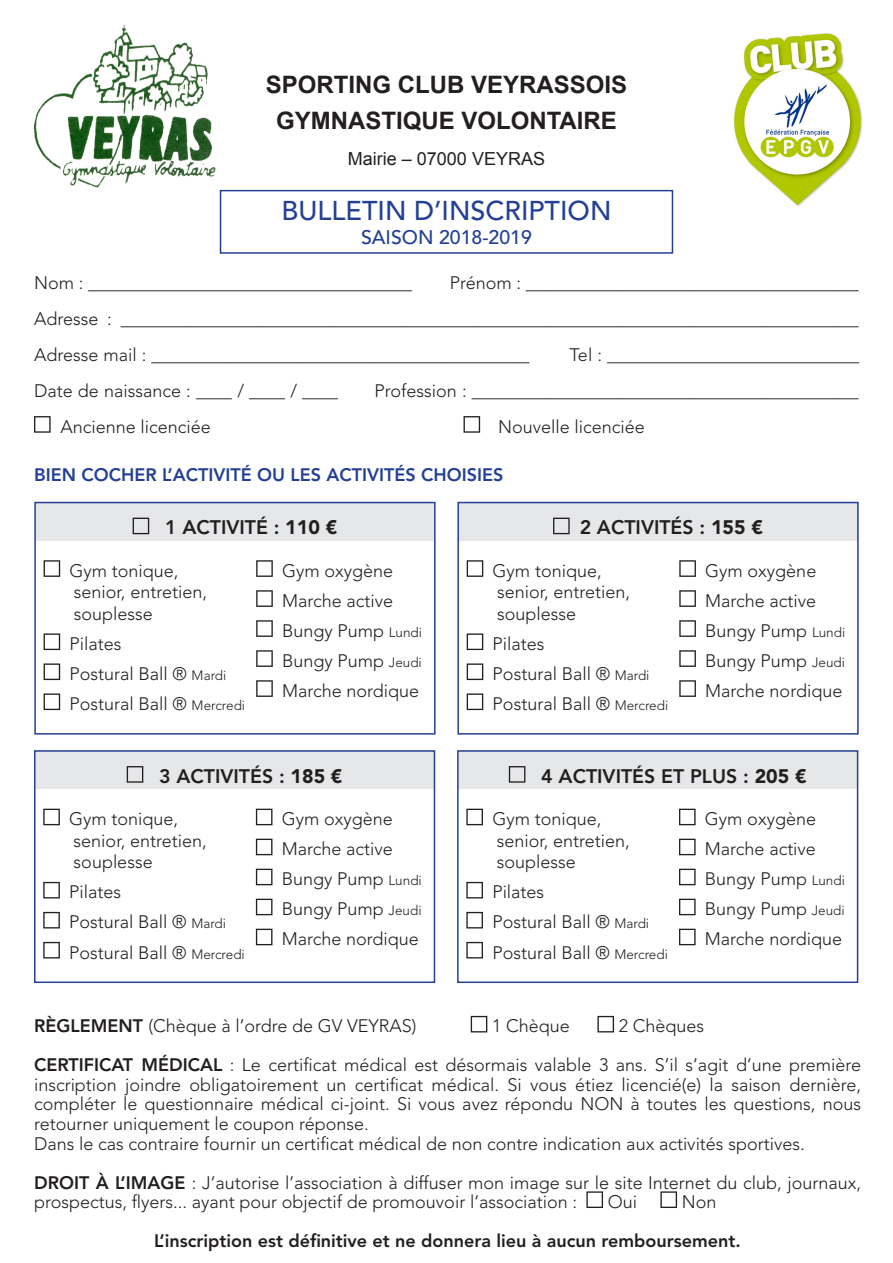
<style>
.page{position:relative;width:893px;height:1263px;background:#fff}
.page>*{position:absolute;margin:0;border:0;box-sizing:border-box;transform-origin:0 0}
.t1{font:500 27px "Avenir LT Std";color:#244095}
.t2{font:700 24px "Arial";color:#231f20}
.t3{font:800 19.5px "Avenir LT Std";color:#231f20}
.t4{font:500 19.5px "Avenir LT Std";color:#244095}
.t5{font:300 18px/30px "Avenir LT Std";color:#231f20}
.t6{font:800 18px "Avenir LT Std";color:#231f20}
.t7{font:800 18px "Avenir LT Std";color:#244095}
.t8{font:18px "Arial";color:#231f20}
.s1{font-weight:900}
.s2{font-size:13.5px}
.s3{font-weight:800}
</style>
<div class="page">
<img style="left:734px;top:33px;width:129px;height:173px">
<img style="left:33px;top:25px;width:182px;height:163px">
<svg style="left:34px;top:416px;width:17px;height:17px"></svg>
<svg style="left:463px;top:416px;width:17px;height:17px"></svg>
<svg style="left:471px;top:1016px;width:16px;height:16px"></svg>
<svg style="left:597px;top:1016px;width:17px;height:16px"></svg>
<svg style="left:586px;top:1191px;width:17px;height:17px"></svg>
<svg style="left:660px;top:1191px;width:17px;height:17px"></svg>
<div style="left:220px;top:190px;width:453px;height:64px;border:2px solid #244095"></div>
<div style="left:35px;top:502px;width:400px;height:38px;background:#e6e7e9"></div>
<svg style="left:133px;top:518px;width:16px;height:16px"></svg>
<svg style="left:44px;top:560px;width:16px;height:17px"></svg>
<svg style="left:44px;top:633px;width:16px;height:17px"></svg>
<svg style="left:44px;top:663px;width:16px;height:17px"></svg>
<svg style="left:44px;top:693px;width:16px;height:17px"></svg>
<div style="left:34px;top:502px;width:402px;height:233px;border:2px solid #244095"></div>
<svg style="left:256px;top:560px;width:17px;height:17px"></svg>
<svg style="left:256px;top:590px;width:17px;height:17px"></svg>
<svg style="left:256px;top:620px;width:17px;height:17px"></svg>
<svg style="left:256px;top:650px;width:17px;height:17px"></svg>
<svg style="left:256px;top:680px;width:17px;height:17px"></svg>
<div style="left:458px;top:502px;width:400px;height:38px;background:#e6e7e9"></div>
<svg style="left:553px;top:518px;width:17px;height:16px"></svg>
<svg style="left:467px;top:560px;width:16px;height:17px"></svg>
<svg style="left:467px;top:633px;width:16px;height:17px"></svg>
<svg style="left:467px;top:663px;width:16px;height:17px"></svg>
<svg style="left:467px;top:693px;width:16px;height:17px"></svg>
<div style="left:457px;top:502px;width:402px;height:233px;border:2px solid #244095"></div>
<svg style="left:679px;top:560px;width:17px;height:17px"></svg>
<svg style="left:679px;top:590px;width:17px;height:17px"></svg>
<svg style="left:679px;top:620px;width:17px;height:17px"></svg>
<svg style="left:679px;top:650px;width:17px;height:17px"></svg>
<svg style="left:679px;top:680px;width:17px;height:17px"></svg>
<div style="left:35px;top:750px;width:399px;height:39px;background:#e6e7e9"></div>
<svg style="left:127px;top:766px;width:16px;height:17px"></svg>
<svg style="left:43px;top:809px;width:17px;height:16px"></svg>
<svg style="left:43px;top:882px;width:17px;height:16px"></svg>
<svg style="left:43px;top:912px;width:17px;height:16px"></svg>
<svg style="left:43px;top:942px;width:17px;height:16px"></svg>
<div style="left:34px;top:750px;width:401px;height:233px;border:2px solid #244095"></div>
<svg style="left:256px;top:809px;width:16px;height:16px"></svg>
<svg style="left:256px;top:839px;width:16px;height:16px"></svg>
<svg style="left:256px;top:869px;width:16px;height:16px"></svg>
<svg style="left:256px;top:899px;width:16px;height:16px"></svg>
<svg style="left:256px;top:929px;width:16px;height:16px"></svg>
<div style="left:458px;top:750px;width:400px;height:39px;background:#e6e7e9"></div>
<svg style="left:509px;top:766px;width:16px;height:17px"></svg>
<svg style="left:466px;top:809px;width:17px;height:16px"></svg>
<svg style="left:466px;top:882px;width:17px;height:16px"></svg>
<svg style="left:466px;top:912px;width:17px;height:16px"></svg>
<svg style="left:466px;top:942px;width:17px;height:16px"></svg>
<div style="left:457px;top:750px;width:401px;height:233px;border:2px solid #244095"></div>
<svg style="left:679px;top:809px;width:17px;height:16px"></svg>
<svg style="left:679px;top:839px;width:17px;height:16px"></svg>
<svg style="left:679px;top:869px;width:17px;height:16px"></svg>
<svg style="left:679px;top:899px;width:17px;height:16px"></svg>
<svg style="left:679px;top:929px;width:17px;height:16px"></svg>
<p class="t2" style="left:266px;top:68px;width:363px">SPORTING CLUB VEYRASSOIS</p>
<p class="t2" style="left:276px;top:104px;width:342px">GYMNASTIQUE VOLONTAIRE</p>
<p class="t8" style="left:348px;top:147px;width:199px">Mairie – 07000 VEYRAS</p>
<p class="t1" style="left:281px;top:195px;width:332px">BULLETIN D’INSCRIPTION</p>
<p class="t4" style="left:361px;top:226px;width:172px">SAISON 2018-2019</p>
<p class="t5" style="left:34px;top:268px;width:380px">Nom : ____________________________________</p>
<p class="t5" style="left:450px;top:268px;width:411px">Prénom : _____________________________________</p>
<p class="t5" style="left:34px;top:304px;width:826px">Adresse : __________________________________________________________________________________</p>
<p class="t5" style="left:34px;top:340px;width:497px">Adresse mail : __________________________________________</p>
<p class="t5" style="left:570px;top:340px;width:291px">Tel : ____________________________</p>
<p class="t5" style="left:34px;top:376px;width:306px">Date de naissance : ____ / ____ / ____</p>
<p class="t5" style="left:374px;top:376px;width:486px">Profession : ___________________________________________</p>
<p class="t5" style="left:61px;top:412px;width:152px">Ancienne licenciée</p>
<p class="t5" style="left:498px;top:412px;width:148px">Nouvelle licenciée</p>
<p class="t7" style="left:34px;top:464px;width:471px">BIEN COCHER L’ACTIVITÉ OU LES ACTIVITÉS CHOISIES</p>
<p class="t3" style="left:165px;top:516px;width:174px">1 ACTIVITÉ : <span class="s1">110 €</span></p>
<p class="t5" style="left:70px;top:560px;width:139px;line-height:21.6px">Gym tonique, senior, entretien, souplesse</p>
<p class="t5" style="left:70px;top:629px;width:53px">Pilates</p>
<p class="t5" style="left:70px;top:659px;width:158px">Postural Ball ® <span class="s2">Mardi</span></p>
<p class="t5" style="left:70px;top:689px;width:177px">Postural Ball ® <span class="s2">Mercredi</span></p>
<p class="t5" style="left:282px;top:556px;width:141px">Gym oxygène<br>Marche active<br>Bungy Pump <span class="s2">Lundi<br></span>Bungy Pump <span class="s2">Jeudi<br></span>Marche nordique</p>
<p class="t3" style="left:159px;top:764px;width:185px">3 ACTIVITÉS : <span class="s1">185 €</span></p>
<p class="t5" style="left:69px;top:808px;width:139px;line-height:21.6px">Gym tonique, senior, entretien, souplesse</p>
<p class="t5" style="left:69px;top:877px;width:53px">Pilates</p>
<p class="t5" style="left:69px;top:907px;width:158px">Postural Ball ® <span class="s2">Mardi</span></p>
<p class="t5" style="left:69px;top:937px;width:177px">Postural Ball ® <span class="s2">Mercredi</span></p>
<p class="t5" style="left:282px;top:804px;width:141px">Gym oxygène<br>Marche active<br>Bungy Pump <span class="s2">Lundi<br></span>Bungy Pump <span class="s2">Jeudi<br></span>Marche nordique</p>
<p class="t3" style="left:580px;top:516px;width:185px">2 ACTIVITÉS : <span class="s1">155 €</span></p>
<p class="t5" style="left:493px;top:560px;width:139px;line-height:21.6px">Gym tonique, senior, entretien, souplesse</p>
<p class="t5" style="left:493px;top:629px;width:53px">Pilates</p>
<p class="t5" style="left:493px;top:659px;width:158px">Postural Ball ® <span class="s2">Mardi</span></p>
<p class="t5" style="left:493px;top:689px;width:177px">Postural Ball ® <span class="s2">Mercredi</span></p>
<p class="t5" style="left:705px;top:556px;width:141px">Gym oxygène<br>Marche active<br>Bungy Pump <span class="s2">Lundi<br></span>Bungy Pump <span class="s2">Jeudi<br></span>Marche nordique</p>
<p class="t3" style="left:541px;top:764px;width:267px">4 ACTIVITÉS ET PLUS : <span class="s1">205 €</span></p>
<p class="t5" style="left:492px;top:808px;width:139px;line-height:21.6px">Gym tonique, senior, entretien, souplesse</p>
<p class="t5" style="left:492px;top:877px;width:53px">Pilates</p>
<p class="t5" style="left:492px;top:907px;width:158px">Postural Ball ® <span class="s2">Mardi</span></p>
<p class="t5" style="left:492px;top:937px;width:177px">Postural Ball ® <span class="s2">Mercredi</span></p>
<p class="t5" style="left:705px;top:804px;width:141px">Gym oxygène<br>Marche active<br>Bungy Pump <span class="s2">Lundi<br></span>Bungy Pump <span class="s2">Jeudi<br></span>Marche nordique</p>
<p class="t5" style="left:34px;top:1011px;width:384px"><span class="s3">RÈGLEMENT</span> (Chèque à l’ordre de GV VEYRAS)</p>
<p class="t5" style="left:492px;top:1011px;width:79px">1 Chèque</p>
<p class="t5" style="left:619px;top:1011px;width:87px">2 Chèques</p>
<p class="t5" style="left:34px;top:1055px;width:829px;line-height:19.5px;text-align:justify"><span class="s3">CERTIFICAT MÉDICAL</span> : Le certificat médical est désormais valable 3 ans. S’il s’agit d’une première inscription joindre obligatoirement un certificat médical. Si vous étiez licencié(e) la saison dernière, compléter le questionnaire médical ci-joint. Si vous avez répondu NON à toutes les questions, nous retourner uniquement le coupon réponse.</p>
<p class="t5" style="left:34px;top:1128px;width:772px">Dans le cas contraire fournir un certificat médical de non contre indication aux activités sportives.</p>
<p class="t5" style="left:34px;top:1172px;width:829px;line-height:19.5px"><span class="s3">DROIT À L’IMAGE</span> : J’autorise l’association à diffuser mon image sur le site Internet du club, journaux, prospectus, flyers... ayant pour objectif de promouvoir l’association :</p>
<p class="t5" style="left:608px;top:1187px;width:31px">Oui</p>
<p class="t5" style="left:682px;top:1187px;width:36px">Non</p>
<p class="t6" style="left:154px;top:1230px;width:588px">L’inscription est définitive et ne donnera lieu à aucun remboursement.</p>
</div>
